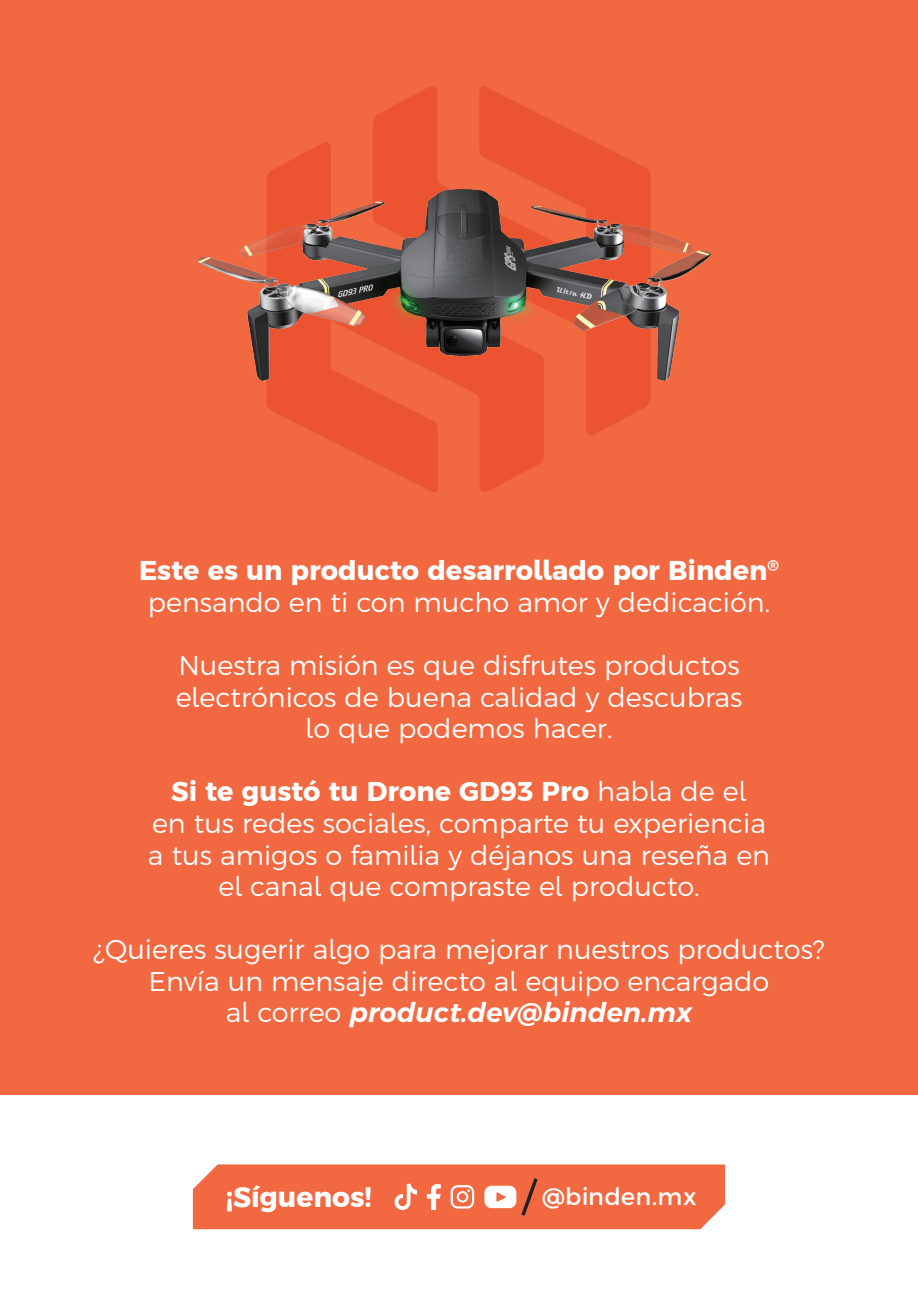
<style>
.page{position:relative;width:918px;height:1299px;background:#fff}
.page>*{position:absolute;margin:0;border:0;box-sizing:border-box;transform-origin:0 0}
.t1{font:700 27.9px "Argentum Sans";color:#fff}
.t2{font:300 27.15px/31.7px "Argentum Sans";color:#fff;text-align:center}
.t3{font:700 27.15px/31.7px "Argentum Sans";color:#fff;text-align:center}
.t4{font:23.85px "Argentum Sans";color:#fff}
.s1{font-weight:300}
.s2{font-weight:700}
.s3{font-weight:600;font-style:italic}
</style>
<div class="page">
<svg style="left:193px;top:1164px;width:532px;height:65px;background:#f2704b"></svg>
<div style="left:0;top:0;width:918px;height:1095px;background:#f26840"></div>
<svg style="left:266px;top:142px;width:278px;height:350px"></svg>
<svg style="left:373px;top:86px;width:277px;height:351px;fill:#ec5431"></svg>
<img style="left:197px;top:189px;width:515px;height:192px">
<p class="t3" style="left:139px;top:552px;width:641px">Este es un producto desarrollado por Binden<sup>® </sup><span class="s1">pensando en ti con mucho amor y dedicación.</span></p>
<p class="t2" style="left:176px;top:649px;width:568px">Nuestra misión es que disfrutes productos electrónicos de buena calidad y descubras lo que podemos hacer.</p>
<p class="t2" style="left:148px;top:775px;width:624px"><span class="s2">Si te gustó tu Drone GD93 Pro</span> habla de el<br>en tus redes sociales, comparte tu experiencia a tus amigos o familia y déjanos una reseña en el canal que compraste el producto.</p>
<p class="t2" style="left:94px;top:933px;width:732px">¿Quieres sugerir algo para mejorar nuestros productos?<br>Envía un mensaje directo al equipo encargado<br>al correo <span class="s3">product.dev@binden.mx</span></p>
<p class="t1" style="left:226px;top:1174px;width:147px">¡Síguenos!</p>
<p class="t4" style="left:542px;top:1178px;width:157px">@binden.mx</p>
</div>
